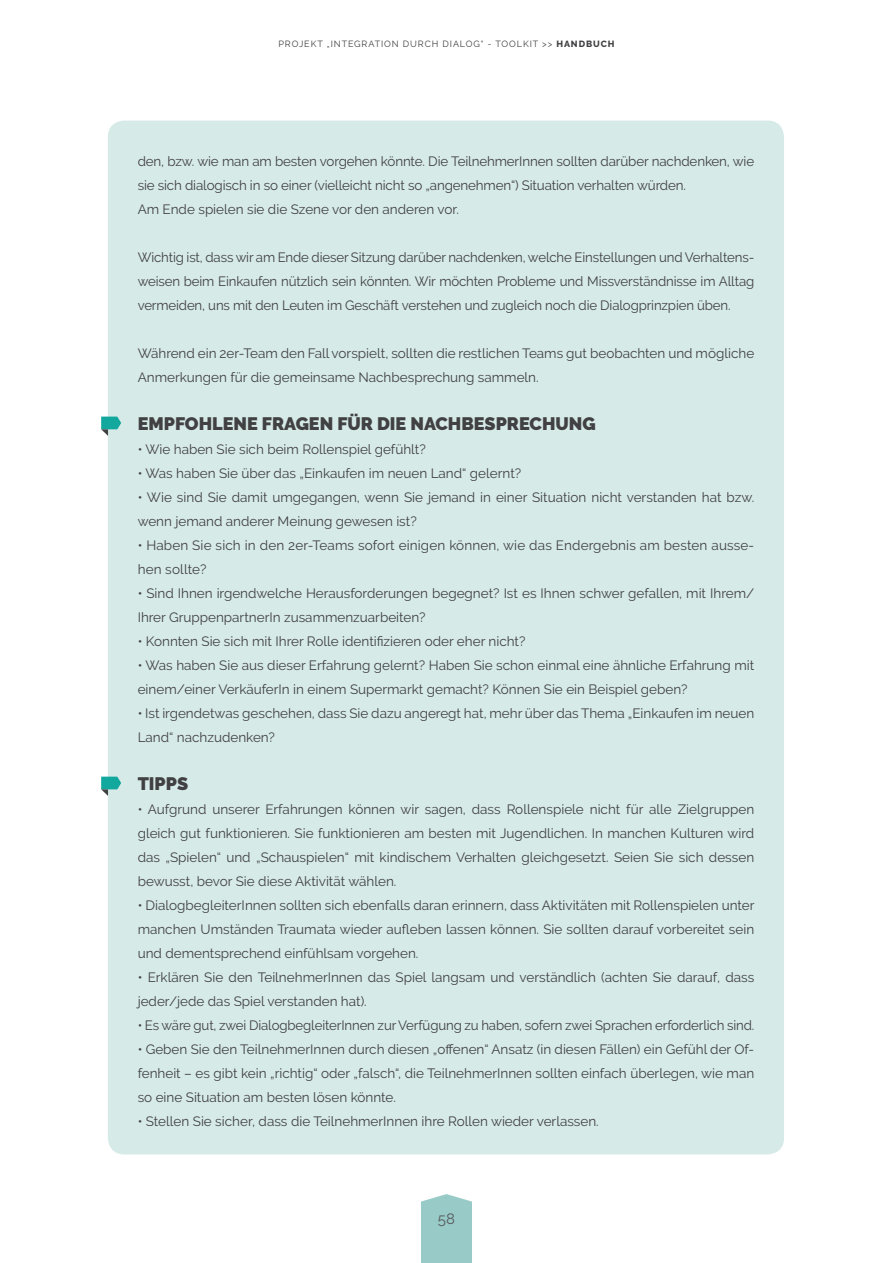
<style>
.page{position:relative;width:893px;height:1263px;background:#fff}
.page>*{position:absolute;margin:0;border:0;box-sizing:border-box;transform-origin:0 0}
.t1{font:900 18px "Raleway";color:#414042}
.t2{font:15px "Raleway";color:#58595b}
.t3{font:13.5px/24px "Raleway";color:#414042}
.t4{font:9px "Raleway";letter-spacing:.1em;color:#414042}
.s1{font-weight:800}
</style>
<div class="page">
<div style="left:421px;top:1194px;width:51px;height:69px;background:#98cbc8"></div>
<div style="left:108px;top:121px;width:676px;height:1033px;background:#d6eae8;border-radius:16px"></div>
<svg style="left:101px;top:417px;width:20px;height:19px"></svg>
<svg style="left:101px;top:777px;width:20px;height:19px"></svg>
<p class="t4" style="left:278px;top:39px;width:338px">PROJEKT „INTEGRATION DURCH DIALOG“ - TOOLKIT &gt;&gt; <span class="s1">HANDBUCH</span></p>
<p class="t3" style="left:138px;top:149px;width:618px">den, bzw. wie man am besten vorgehen könnte. Die TeilnehmerInnen sollten darüber nachdenken, wie sie sich dialogisch in so einer (vielleicht nicht so „angenehmen“) Situation verhalten würden.<br>Am Ende spielen sie die Szene vor den anderen vor.</p>
<p class="t3" style="left:138px;top:245px;width:618px;text-align:justify">Wichtig ist, dass wir am Ende dieser Sitzung darüber nachdenken, welche Einstellungen und Verhaltens&shy;weisen beim Einkaufen nützlich sein könnten. Wir möchten Probleme und Missverständnisse im Alltag vermeiden, uns mit den Leuten im Geschäft verstehen und zugleich noch die Dialogprinzpien üben.</p>
<p class="t3" style="left:138px;top:341px;width:618px">Während ein 2er-Team den Fall vorspielt, sollten die restlichen Teams gut beobachten und mögliche<br>Anmerkungen für die gemeinsame Nachbesprechung sammeln.</p>
<h1 class="t1" style="left:138px;top:413px;width:460px">EMPFOHLENE FRAGEN FÜR DIE NACHBESPRECHUNG</h1>
<p class="t3" style="left:138px;top:437px;width:290px">• Wie haben Sie sich beim Rollenspiel gefühlt?</p>
<p class="t3" style="left:138px;top:461px;width:385px">• Was haben Sie über das „Einkaufen im neuen Land“ gelernt?</p>
<p class="t3" style="left:138px;top:485px;width:618px">• Wie sind Sie damit umgegangen, wenn Sie jemand in einer Situation nicht verstanden hat bzw. wenn jemand anderer Meinung gewesen ist?</p>
<p class="t3" style="left:138px;top:533px;width:618px">• Haben Sie sich in den 2er-Teams sofort einigen können, wie das Endergebnis am besten ausse&shy;hen sollte?</p>
<p class="t3" style="left:138px;top:581px;width:618px">• Sind Ihnen irgendwelche Herausforderungen begegnet? Ist es Ihnen schwer gefallen, mit Ihrem/<br>Ihrer GruppenpartnerIn zusammenzuarbeiten?</p>
<p class="t3" style="left:138px;top:629px;width:389px">• Konnten Sie sich mit Ihrer Rolle identifizieren oder eher nicht?</p>
<p class="t3" style="left:138px;top:653px;width:618px">• Was haben Sie aus dieser Erfahrung gelernt? Haben Sie schon einmal eine ähnliche Erfahrung mit einem/einer VerkäuferIn in einem Supermarkt gemacht? Können Sie ein Beispiel geben?</p>
<p class="t3" style="left:138px;top:701px;width:618px">• Ist irgendetwas geschehen, dass Sie dazu angeregt hat, mehr über das Thema „Einkaufen im neuen<br>Land“ nachzudenken?</p>
<h1 class="t1" style="left:138px;top:773px;width:52px">TIPPS</h1>
<p class="t3" style="left:138px;top:797px;width:618px;text-align:justify">• Aufgrund unserer Erfahrungen können wir sagen, dass Rollenspiele nicht für alle Zielgruppen gleich gut funktionieren. Sie funktionieren am besten mit Jugendlichen. In manchen Kulturen wird das „Spielen“ und „Schauspielen“ mit kindischem Verhalten gleichgesetzt. Seien Sie sich dessen bewusst, bevor Sie diese Aktivität wählen.</p>
<p class="t3" style="left:138px;top:893px;width:618px;text-align:justify">• DialogbegleiterInnen sollten sich ebenfalls daran erinnern, dass Aktivitäten mit Rollenspielen unter manchen Umständen Traumata wieder aufleben lassen können. Sie sollten darauf vorbereitet sein und dementsprechend einfühlsam vorgehen.</p>
<p class="t3" style="left:138px;top:965px;width:618px">• Erklären Sie den TeilnehmerInnen das Spiel langsam und verständlich (achten Sie darauf, dass jeder/jede das Spiel verstanden hat).</p>
<p class="t3" style="left:138px;top:1013px;width:618px">• Es wäre gut, zwei DialogbegleiterInnen zur Verfügung zu haben, sofern zwei Sprachen erforderlich sind.</p>
<p class="t3" style="left:138px;top:1037px;width:618px;text-align:justify">• Geben Sie den TeilnehmerInnen durch diesen „offenen“ Ansatz (in diesen Fällen) ein Gefühl der Of&shy;fenheit – es gibt kein „richtig“ oder „falsch“, die TeilnehmerInnen sollten einfach überlegen, wie man so eine Situation am besten lösen könnte.</p>
<p class="t3" style="left:138px;top:1109px;width:463px">• Stellen Sie sicher, dass die TeilnehmerInnen ihre Rollen wieder verlassen.</p>
<p class="t2" style="left:438px;top:1210px;width:19px">58</p>
</div>
